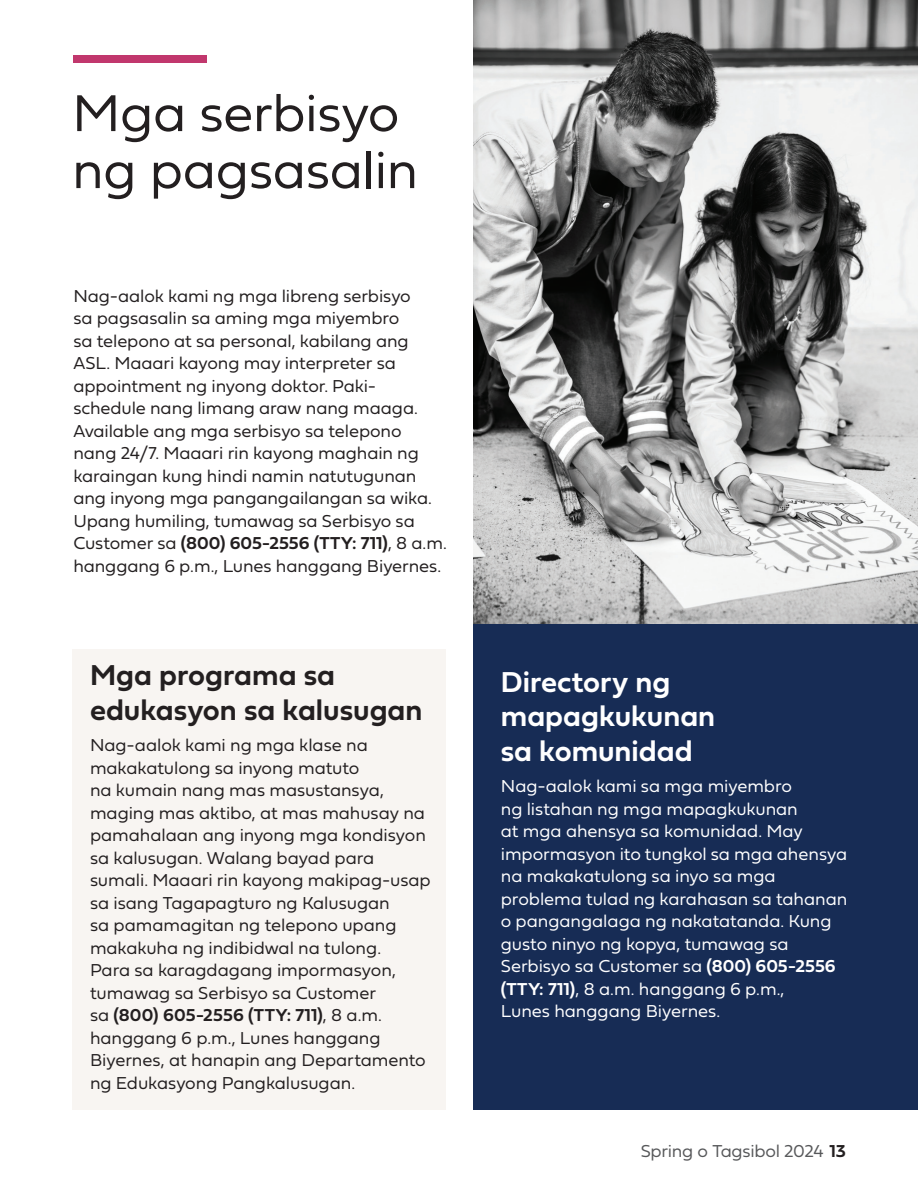
<style>
.page{position:relative;width:918px;height:1188px;background:#fff}
.page>*{position:absolute;margin:0;border:0;box-sizing:border-box;transform-origin:0 0}
.B_HEAD_36{font:54px/57px "Fieldwork Geo Light";letter-spacing:-.01em;color:#231f20}
.B_CTA_White__Hed{font:30px/34.5px "Fieldwork Geo Demibold";color:#fff}
.B_CTA_Black_Hed{font:30px/34.5px "Fieldwork Geo Demibold";color:#231f20}
.B_CTA_Black_Text{font:18px/22.5px "Fieldwork Geo Light";letter-spacing:-.005em;color:#231f20}
.B_BODY_12pt{font:18px/22.5px "Fieldwork Geo Light";letter-spacing:-.005em;color:#231f20}
.B_CTA_White_Text{font:18px/22.5px "Fieldwork Geo Light";letter-spacing:-.005em;color:#fff}
.t1{font:18px "Fieldwork Geo Light";letter-spacing:-.02em;color:#57585a}
.s1{font-family:"Fieldwork Geo Demibold"}
.s2{font-family:"Fieldwork Geo Demibold";color:#231f20}
</style>
<div class="page">
<div style="left:474px;top:624px;width:444px;height:486px;background:#172c55"></div>
<img style="left:474px;top:0;width:444px;height:624px">
<div style="left:73px;top:55px;width:134px;height:7px;background:#c1376d"></div>
<div style="left:72px;top:650px;width:374px;height:460px;background:#f8f5f2"></div>
<p class="B_HEAD_36" style="left:72px;top:82px;width:348px">Mga serbisyo ng pagsasalin</p>
<p class="B_BODY_12pt" style="left:73px;top:283px;width:375px">Nag-aalok kami ng mga libreng serbisyo<br>sa pagsasalin sa aming mga miyembro<br>sa telepono at sa personal, kabilang ang ASL. Maaari kayong may interpreter sa appointment ng inyong doktor. Paki&shy;schedule nang limang araw nang maaga.<br>Available ang mga serbisyo sa telepono nang 24/7. Maaari rin kayong maghain ng karaingan kung hindi namin natutugunan ang inyong mga pangangailangan sa wika.<br>Upang humiling, tumawag sa Serbisyo sa Customer sa <span class="s1">(800) 605-2556 (TTY: 711)</span>, 8 a.m. hanggang 6 p.m., Lunes hanggang Biyernes.</p>
<p class="B_CTA_Black_Hed" style="left:90px;top:657px;width:334px">Mga programa sa edukasyon sa kalusugan</p>
<p class="B_CTA_Black_Text" style="left:90px;top:733px;width:342px">Nag-aalok kami ng mga klase na makakatulong sa inyong matuto<br>na kumain nang mas masustansya, maging mas aktibo, at mas mahusay na pamahalaan ang inyong mga kondisyon sa kalusugan. Walang bayad para sumali. Maaari rin kayong makipag-usap sa isang Tagapagturo ng Kalusugan<br>sa pamamagitan ng telepono upang makakuha ng indibidwal na tulong.<br>Para sa karagdagang impormasyon, tumawag sa Serbisyo sa Customer<br>sa <span class="s1">(800) 605-2556 (TTY: 711)</span>, 8 a.m. hanggang 6 p.m., Lunes hanggang Biyernes, at hanapin ang Departamento ng Edukasyong Pangkalusugan.</p>
<p class="B_CTA_White__Hed" style="left:501px;top:663px;width:216px">Directory ng mapagkukunan sa komunidad</p>
<p class="B_CTA_White_Text" style="left:501px;top:774px;width:348px">Nag-aalok kami sa mga miyembro<br>ng listahan ng mga mapagkukunan<br>at mga ahensya sa komunidad. May impormasyon ito tungkol sa mga ahensya na makakatulong sa inyo sa mga problema tulad ng karahasan sa tahanan o pangangalaga ng nakatatanda. Kung gusto ninyo ng kopya, tumawag sa Serbisyo sa Customer sa <span class="s1">(800) 605-2556 (TTY: 711)</span>, 8 a.m. hanggang 6 p.m.,<br>Lunes hanggang Biyernes.</p>
<p class="t1" style="left:641px;top:1136px;width:207px">Spring o Tagsibol 2024 <span class="s2">13</span></p>
</div>
